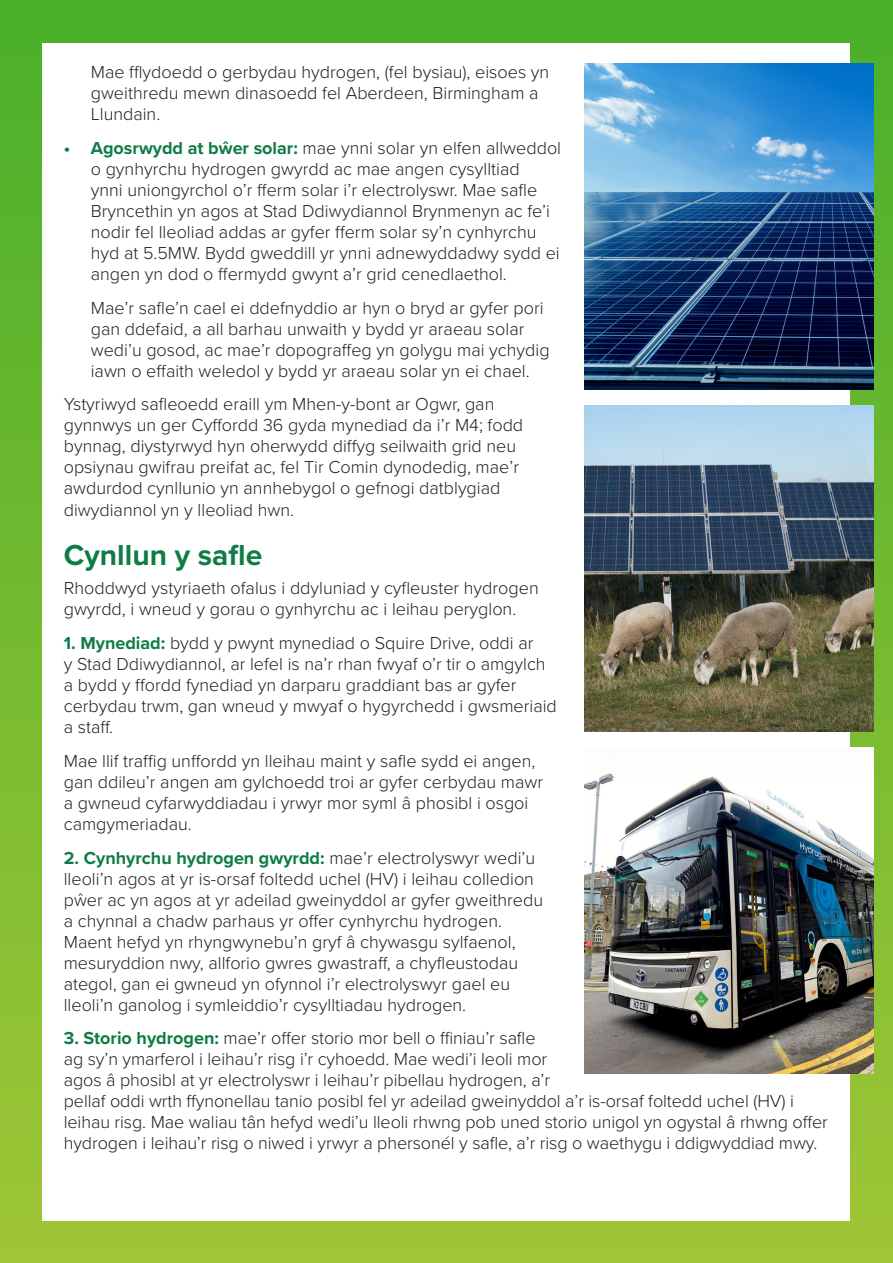
<style>
.page{position:relative;width:893px;height:1263px;background:#fff}
.page>*{position:absolute;margin:0;border:0;box-sizing:border-box;transform-origin:0 0}
.FS_HyBont_main_heading{font:700 30px "Proxima Nova";color:#0f7c46}
.FS_HyBont_text{font:300 18px/21px "Proxima Nova";color:#231f20}
.FS_Hybont_bullets{font:300 18px/21px "Proxima Nova";color:#231f20}
.s1{font-weight:700;color:#0f7c46}
</style>
<div class="page">
<div style="left:0;top:0;width:893px;height:1263px;background:linear-gradient(to bottom,#4fb230,#a3c83d)"></div>
<div style="left:43px;top:43px;width:807px;height:1177px;background:#fff"></div>
<img style="left:585px;top:64px;width:288px;height:326px">
<img style="left:585px;top:747px;width:288px;height:326px">
<img style="left:585px;top:405px;width:288px;height:326px">
<p class="FS_Hybont_bullets" style="left:91px;top:61px;width:460px">Mae fflydoedd o gerbydau hydrogen, (fel bysiau), eisoes yn gweithredu mewn dinasoedd fel Aberdeen, Birmingham a<br>Llundain.</p>
<p class="FS_HyBont_text" style="left:91px;top:136px;width:472px;text-indent:-27px"><span class="s1">• Agosrwydd at bŵer solar:</span> mae ynni solar yn elfen allweddol o gynhyrchu hydrogen gwyrdd ac mae angen cysylltiad<br>ynni uniongyrchol o’r fferm solar i’r electrolyswr. Mae safle Bryncethin yn agos at Stad Ddiwydiannol Brynmenyn ac fe’i nodir fel lleoliad addas ar gyfer fferm solar sy’n cynhyrchu hyd at 5.5MW. Bydd gweddill yr ynni adnewyddadwy sydd ei angen yn dod o ffermydd gwynt a’r grid cenedlaethol.</p>
<p class="FS_Hybont_bullets" style="left:91px;top:296px;width:460px">Mae’r safle’n cael ei ddefnyddio ar hyn o bryd ar gyfer pori gan ddefaid, a all barhau unwaith y bydd yr araeau solar wedi’u gosod, ac mae’r dopograffeg yn golygu mai ychydig iawn o effaith weledol y bydd yr araeau solar yn ei chael.</p>
<p class="FS_HyBont_text" style="left:64px;top:393px;width:461px">Ystyriwyd safleoedd eraill ym Mhen-y-bont ar Ogwr, gan gynnwys un ger Cyffordd 36 gyda mynediad da i’r M4; fodd bynnag, diystyrwyd hyn oherwydd diffyg seilwaith grid neu opsiynau gwifrau preifat ac, fel Tir Comin dynodedig, mae’r awdurdod cynllunio yn annhebygol o gefnogi datblygiad diwydiannol yn y lleoliad hwn.</p>
<p class="FS_HyBont_main_heading" style="left:64px;top:532px;width:200px">Cynllun y safle</p>
<p class="FS_HyBont_text" style="left:64px;top:577px;width:476px">Rhoddwyd ystyriaeth ofalus i ddyluniad y cyfleuster hydrogen gwyrdd, i wneud y gorau o gynhyrchu ac i leihau peryglon.</p>
<p class="FS_HyBont_text" style="left:64px;top:631px;width:495px"><span class="s1">1. Mynediad:</span> bydd y pwynt mynediad o Squire Drive, oddi ar<br>y Stad Ddiwydiannol, ar lefel is na’r rhan fwyaf o’r tir o amgylch a bydd y ffordd fynediad yn darparu graddiant bas ar gyfer cerbydau trwm, gan wneud y mwyaf o hygyrchedd i gwsmeriaid a staff.</p>
<p class="FS_HyBont_text" style="left:64px;top:749px;width:481px">Mae llif traffig unffordd yn lleihau maint y safle sydd ei angen, gan ddileu’r angen am gylchoedd troi ar gyfer cerbydau mawr a gwneud cyfarwyddiadau i yrwyr mor syml â phosibl i osgoi camgymeriadau.</p>
<p class="FS_HyBont_text" style="left:64px;top:846px;width:481px"><span class="s1">2. Cynhyrchu hydrogen gwyrdd:</span> mae’r electrolyswyr wedi’u lleoli’n agos at yr is-orsaf foltedd uchel (HV) i leihau colledion pŵer ac yn agos at yr adeilad gweinyddol ar gyfer gweithredu a chynnal a chadw parhaus yr offer cynhyrchu hydrogen.<br>Maent hefyd yn rhyngwynebu’n gryf â chywasgu sylfaenol, mesuryddion nwy, allforio gwres gwastraff, a chyfleustodau ategol, gan ei gwneud yn ofynnol i’r electrolyswyr gael eu lleoli’n ganolog i symleiddio’r cysylltiadau hydrogen.</p>
<p class="FS_HyBont_text" style="left:64px;top:1027px;width:766px"><span class="s1">3. Storio hydrogen:</span> mae’r offer storio mor bell o ffiniau’r safle<br>ag sy’n ymarferol i leihau’r risg i’r cyhoedd. Mae wedi’i leoli mor<br>agos â phosibl at yr electrolyswr i leihau’r pibellau hydrogen, a’r<br>pellaf oddi wrth ffynonellau tanio posibl fel yr adeilad gweinyddol a’r is-orsaf foltedd uchel (HV) i leihau risg. Mae waliau tân hefyd wedi’u lleoli rhwng pob uned storio unigol yn ogystal â rhwng offer hydrogen i leihau’r risg o niwed i yrwyr a phersonél y safle, a’r risg o waethygu i ddigwyddiad mwy.</p>
</div>
